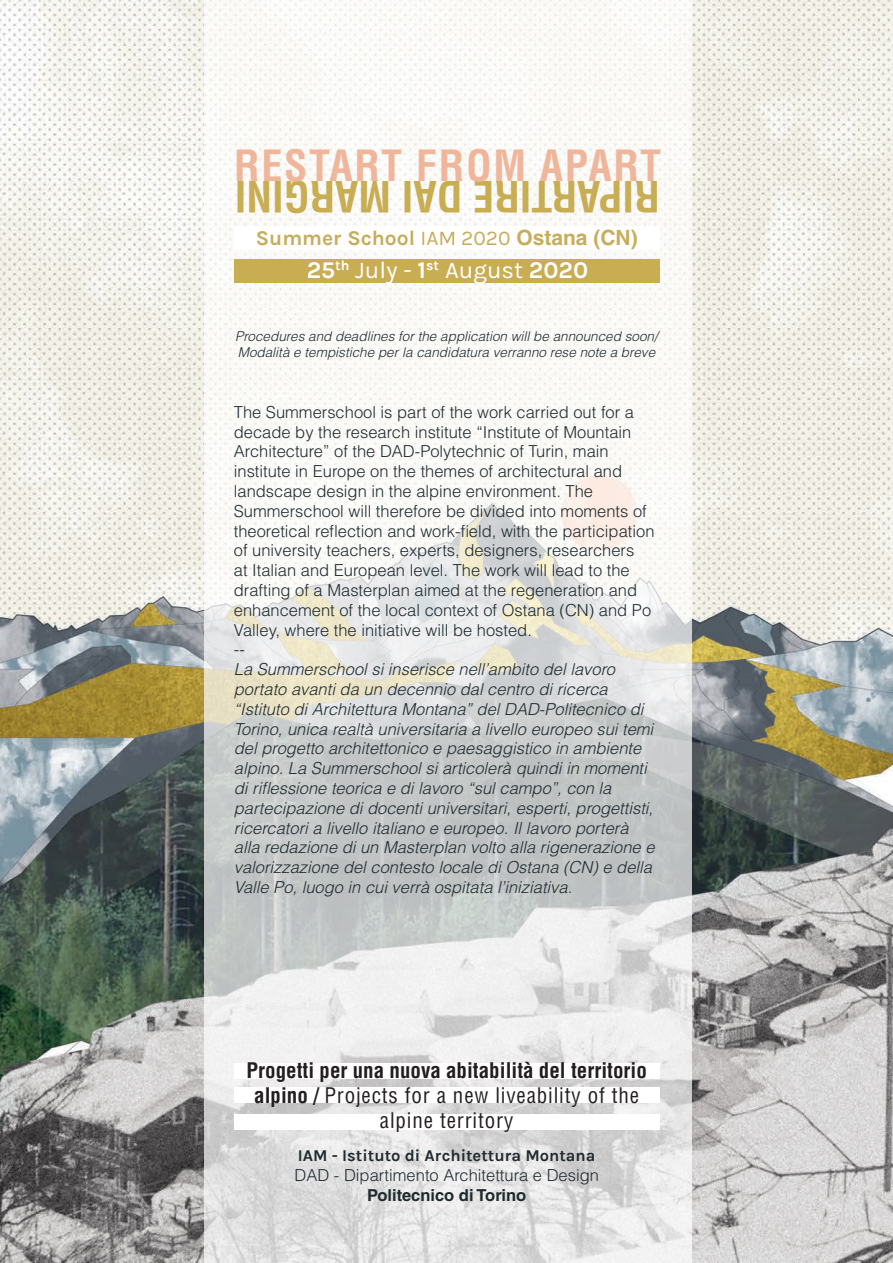
<style>
.page{position:relative;width:893px;height:1263px;background:#fff}
.page>*{position:absolute;margin:0;border:0;box-sizing:border-box;transform-origin:0 0}
.t1{font:700 condensed 42px "Helvetica LT Std";color:#c8ad53}
.t2{font:700 condensed 42px "Helvetica LT Std";letter-spacing:.04em;color:#f0b69c}
.t3{font:24px "Karla";color:#fff}
.t4{font:700 condensed 21px/25.2px "Helvetica LT Std";color:#231f20;text-align:center}
.t5{font:700 21px "Karla";color:#c7ad5b}
.t6{font:300 16.5px/19.8px "Helvetica LT Std";color:#1f2a2f}
.t7{font:italic 300 16.5px/19.8px "Helvetica LT Std";color:#1f2a2f}
.t8{font:700 16.5px "Karla";color:#1f2a2f}
.t9{font:700 16.5px "Helvetica LT Std";color:#1f2a2f}
.t10{font:italic 300 13.5px "Helvetica LT Std";color:#1f2a2f}
.s1{font-weight:400}
.s2{font-family:"Helvetica LT Std"}
.s3{font-weight:700}
</style>
<div class="page">
<img style="left:0;top:0;width:893px;height:1263px">
<img style="left:204px;top:0;width:488px;height:1263px">
<div style="left:234px;top:226px;width:425px;height:24px;background:#fff"></div>
<div style="left:234px;top:259px;width:425px;height:24px;background:#c8ad53"></div>
<div style="left:234px;top:1114px;width:425px;height:16px;background:#fff"></div>
<div style="left:234px;top:1088px;width:425px;height:15px;background:#fff"></div>
<div style="left:234px;top:1063px;width:425px;height:16px;background:#fff"></div>
<p class="t2" style="left:234px;top:139px;width:428px">RESTART FROM APART</p>
<p class="t1" style="left:660px;top:222px;width:426px;rotate:-180deg">RIPARTIRE DAI MARGINI</p>
<p class="t5" style="left:256px;top:226px;width:383px">Summer School <span class="s1">IAM 2020</span> <span class="s2">Ostana (CN)</span></p>
<p class="t3" style="left:307px;top:257px;width:283px"><span class="s3">25</span><sup>th</sup> July - <span class="s3">1</span><sup>st</sup> August <span class="s3">2020</span></p>
<p class="t10" style="left:235px;top:327px;width:424px">Procedures and deadlines for the application will be announced soon/</p>
<p class="t10" style="left:238px;top:344px;width:419px">Modalità e tempistiche per la candidatura verranno rese note a breve</p>
<p class="t6" style="left:234px;top:402px;width:422px">The Summerschool is part of the work carried out for a decade by the research institute “Institute of Mountain Architecture” of the DAD-Polytechnic of Turin, main institute in Europe on the themes of architectural and landscape design in the alpine environment. The Summerschool will therefore be divided into moments of theoretical reflection and work-field, with the participation of university teachers, experts, designers, researchers<br>at Italian and European level. The work will lead to the drafting of a Masterplan aimed at the regeneration and enhancement of the local context of Ostana (CN) and Po Valley, where the initiative will be hosted.</p>
<p class="t6" style="left:234px;top:639px;width:12px">--</p>
<p class="t7" style="left:234px;top:659px;width:422px">La Summerschool si inserisce nell’ambito del lavoro portato avanti da un decennio dal centro di ricerca “Istituto di Architettura Montana” del DAD-Politecnico di Torino, unica realtà universitaria a livello europeo sui temi del progetto architettonico e paesaggistico in ambiente alpino. La Summerschool si articolerà quindi in momenti di riflessione teorica e di lavoro “sul campo”, con la partecipazione di docenti universitari, esperti, progettisti, ricercatori a livello italiano e europeo. Il lavoro porterà alla redazione di un Masterplan volto alla rigenerazione e valorizzazione del contesto locale di Ostana (CN) e della Valle Po, luogo in cui verrà ospitata l’iniziativa.</p>
<p class="t4" style="left:247px;top:1057px;width:402px">Progetti per una nuova abitabilità del territorio alpino / <span class="s1">Projects for a new liveability of the alpine territory</span></p>
<p class="t8" style="left:298px;top:1146px;width:299px">IAM - Istituto di Architettura Montana</p>
<p class="t6" style="left:295px;top:1165px;width:306px">DAD - Dipartimento Architettura e Design</p>
<p class="t9" style="left:367px;top:1185px;width:161px">Politecnico di Torino</p>
</div>
